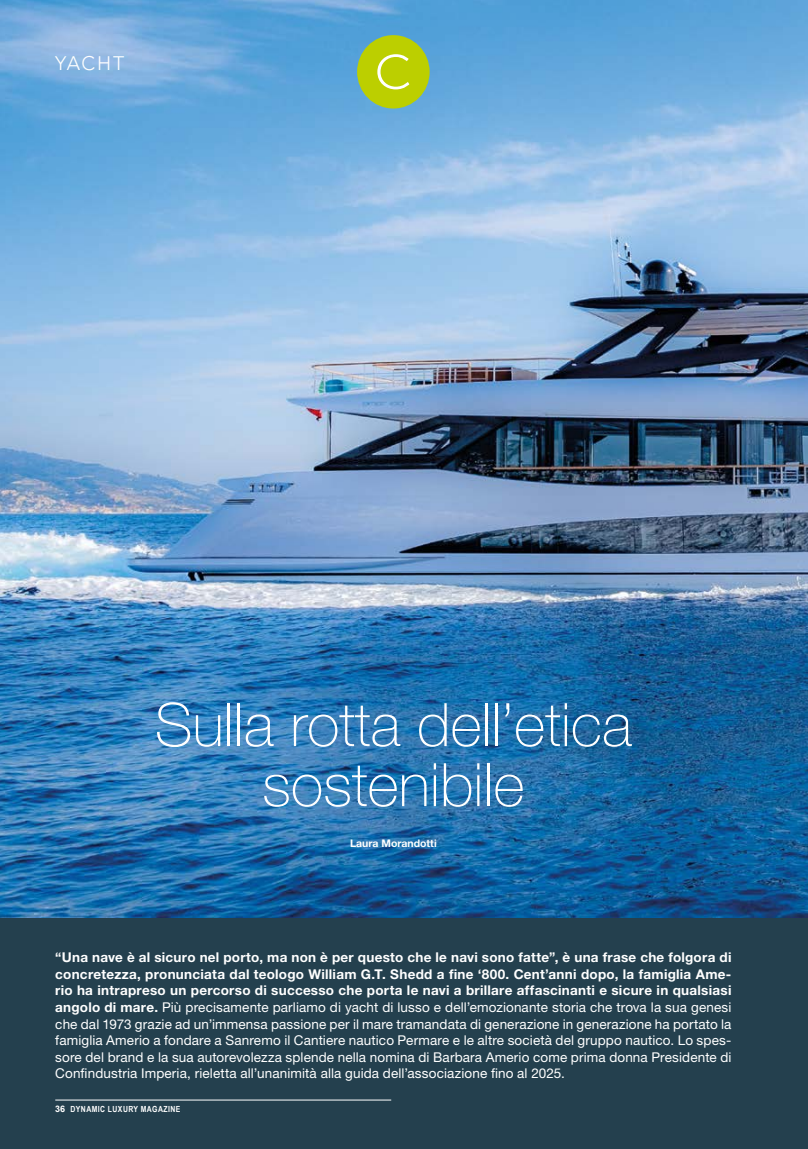
<style>
.page{position:relative;width:808px;height:1149px;background:#fff}
.page>*{position:absolute;margin:0;border:0;box-sizing:border-box;transform-origin:0 0}
.t1{font:100 60px/60px "Helvetica Neue LT Std";color:#fff;text-align:center}
.t2{font:300 19.5px "Avenir LT Std";letter-spacing:.08em;color:#fff}
.t3{font:13.5px/16.5px "Helvetica Neue LT Std";letter-spacing:.01em;color:#fff;text-align:justify}
.t4{font:700 10.5px "Helvetica Neue LT Std";color:#fff}
.t5{font:700 8.4px "Arial Narrow";letter-spacing:.05em;color:#fff}
.s1{font-weight:700}
.s2{font-family:"Arial";font-size:9px}
</style>
<div class="page">
<div style="left:0;top:0;width:808px;height:1148px;background:#24404e"></div>
<img style="left:0;top:0;width:808px;height:916px">
<div style="left:357px;top:35px;width:73px;height:73px;background:#bccf00;border-radius:50%"></div>
<svg style="left:377px;top:54px;width:32px;height:35px"></svg>
<hr style="left:55px;top:1099px;width:336px;height:1px;background:#fff">
<h2 class="t2" style="left:55px;top:52px;width:70px">YACHT</h2>
<h1 class="t1" style="left:155px;top:694px;width:479px">Sulla rotta dell’etica sostenibile</h1>
<p class="t4" style="left:350px;top:836px;width:88px">Laura Morandotti</p>
<p class="t3" style="left:55px;top:948px;width:678px"><span class="s1">“Una nave è al sicuro nel porto, ma non è per questo che le navi sono fatte”, è una frase che folgora di concretezza, pronunciata dal teologo William G.T. Shedd a fine ‘800. Cent’anni dopo, la famiglia Ame&shy;rio ha intrapreso un percorso di successo che porta le navi a brillare affascinanti e sicure in qualsiasi angolo di mare.</span> Più precisamente parliamo di yacht di lusso e dell’emozionante storia che trova la sua genesi che dal 1973 grazie ad un’immensa passione per il mare tramandata di generazione in generazione ha portato la famiglia Amerio a fondare a Sanremo il Cantiere nautico Permare e le altre società del gruppo nautico. Lo spes&shy;sore del brand e la sua autorevolezza splende nella nomina di Barbara Amerio come prima donna Presidente di Confindustria Imperia, rieletta all’unanimità alla guida dell’associazione fino al 2025.</p>
<p class="t5" style="left:55px;top:1102px;width:127px"><span class="s2">36</span> DYNAMIC LUXURY MAGAZINE</p>
</div>
